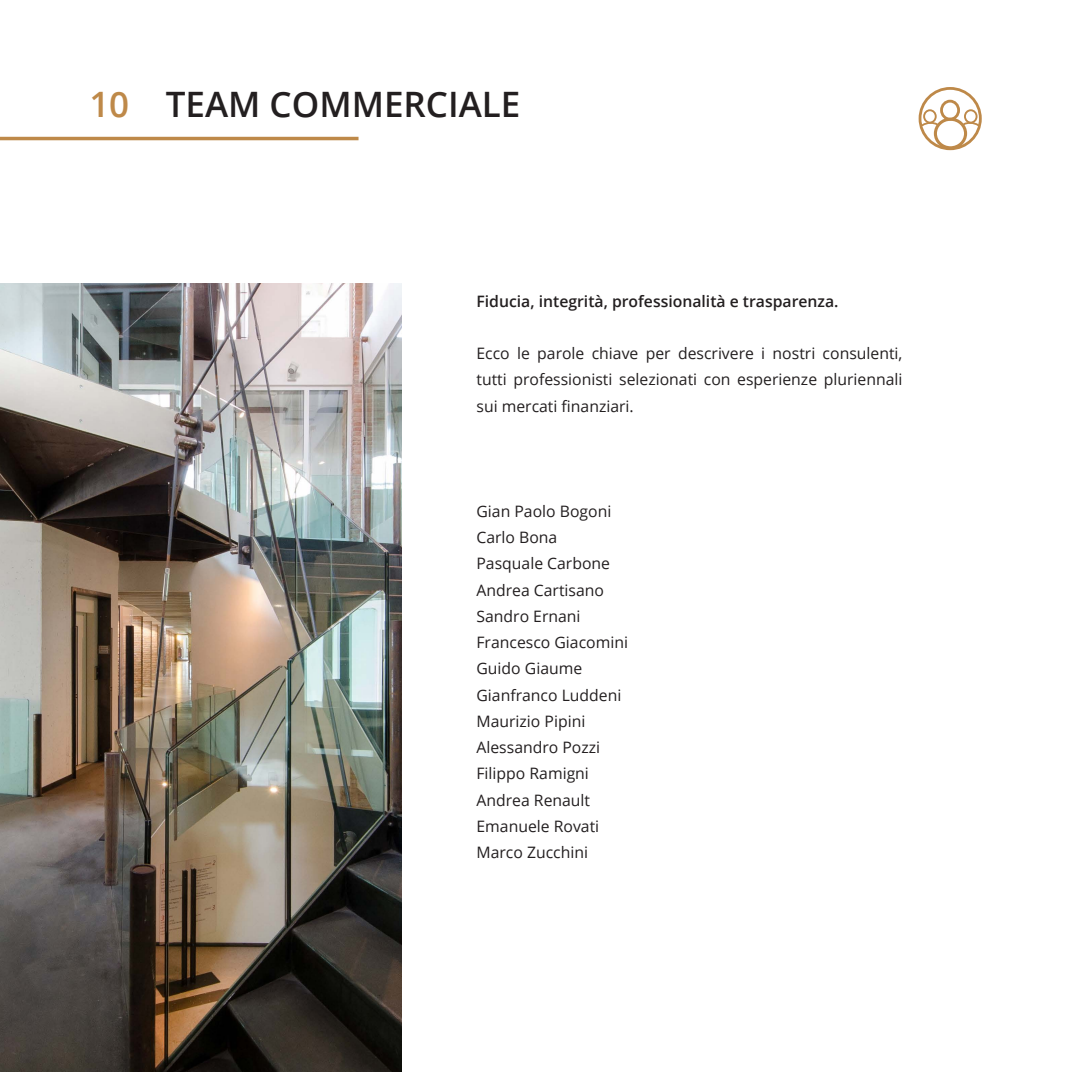
<style>
.page{position:relative;width:1072px;height:1072px;background:#fff}
.page>*{position:absolute;margin:0;border:0;box-sizing:border-box;transform-origin:0 0}
.t1{font:600 35px "Open Sans";color:#231f20}
.t2{font:15.75px/26.2px "Open Sans";color:#231f20;text-align:justify}
.t3{font:600 15.75px "Open Sans";color:#231f20}
.s1{color:#be8949}
</style>
<div class="page">
<img style="left:0;top:284px;width:401px;height:787px">
<hr style="left:0;top:137px;width:358px;height:3px;background:#be8949">
<div style="left:918px;top:87px;width:63px;height:63px;border:3px solid #be8949;border-radius:50%"></div>
<div style="left:940px;top:100px;width:20px;height:21px;border:3px solid #be8949;border-radius:50%"></div>
<div style="left:923px;top:109px;width:13px;height:14px;border:2px solid #be8949;border-radius:50%"></div>
<div style="left:933px;top:118px;width:34px;height:31px;border:3px solid #be8949;border-radius:50%"></div>
<svg style="left:919px;top:121px;width:20px;height:7px"></svg>
<div style="left:964px;top:109px;width:13px;height:14px;border:2px solid #be8949;border-radius:50%"></div>
<svg style="left:961px;top:121px;width:19px;height:7px"></svg>
<h1 class="t1" style="left:89px;top:80px;width:432px"><span class="s1">10</span> TEAM COMMERCIALE</h1>
<p class="t3" style="left:476px;top:290px;width:363px">Fiducia, integrità, professionalità e trasparenza.</p>
<p class="t2" style="left:476px;top:340px;width:427px">Ecco le parole chiave per descrivere i nostri consulenti, tutti professionisti selezionati con esperienze pluriennali sui mercati finanziari.</p>
<p class="t2" style="left:476px;top:497px;width:153px;text-align:left">Gian Paolo Bogoni<br>Carlo Bona<br>Pasquale Carbone<br>Andrea Cartisano<br>Sandro Ernani<br>Francesco Giacomini<br>Guido Giaume<br>Gianfranco Luddeni<br>Maurizio Pipini<br>Alessandro Pozzi<br>Filippo Ramigni<br>Andrea Renault<br>Emanuele Rovati<br>Marco Zucchini</p>
</div>
